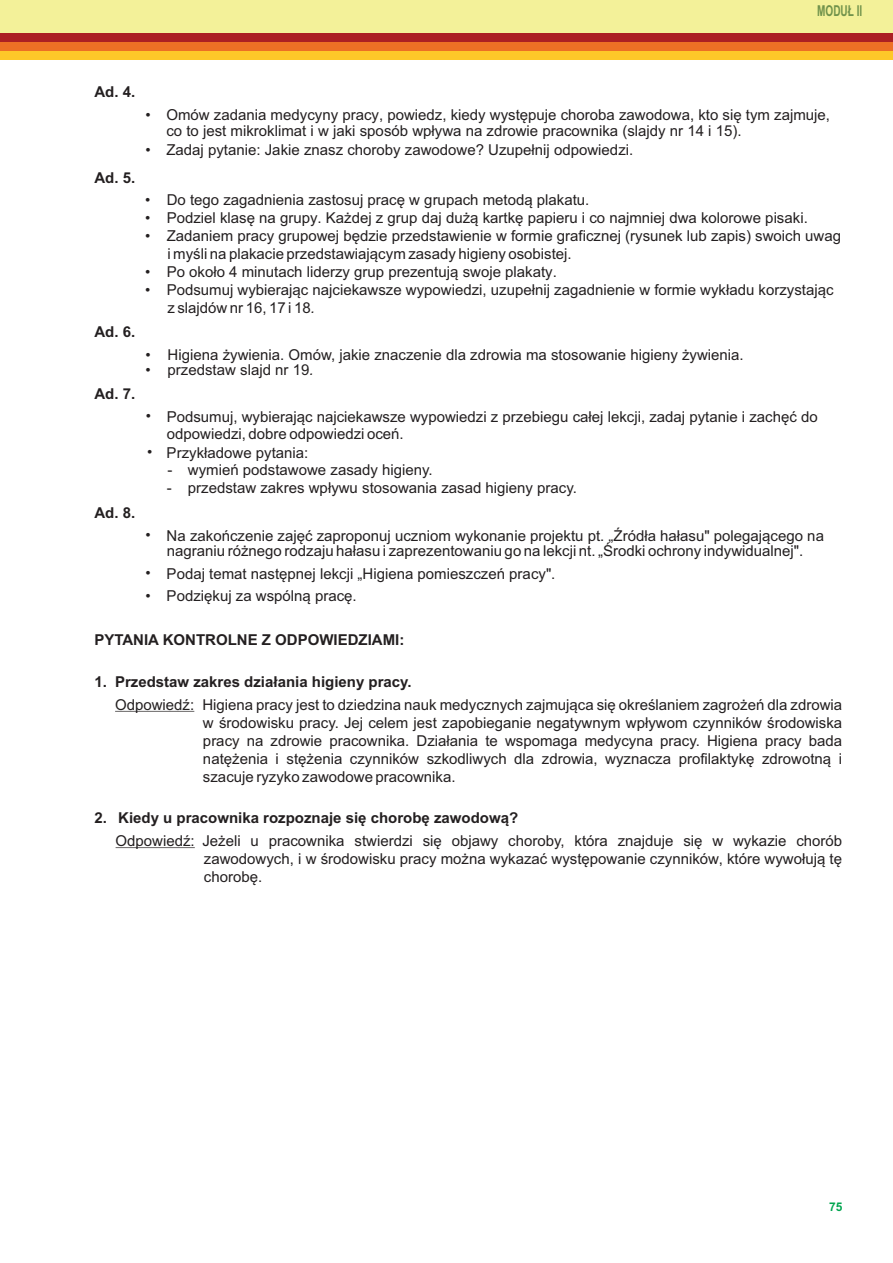
<style>
.page{position:relative;width:893px;height:1263px;background:#fff}
.page>*{position:absolute;margin:0;border:0;box-sizing:border-box;transform-origin:0 0}
.t1{font:15px/18px "Arial";color:#231f20}
.t2{font:700 15px "Arial";color:#231f20}
.t3{font:700 15px "Arial Narrow";color:#70924b;scale:.82 1}
.t4{font:700 12px "Arial";color:#00a54f}
.s1{font-style:inherit}
.s2{font-style:italic}
</style>
<div class="page">
<div style="left:0;top:0;width:893px;height:35px;background:#f3f199"></div>
<div style="left:0;top:51px;width:893px;height:9px;background:#fec829"></div>
<div style="left:0;top:42px;width:893px;height:9px;background:#ed7025"></div>
<div style="left:0;top:33px;width:893px;height:9px;background:#ab2023"></div>
<hr style="left:115px;top:711px;width:79px;height:1px;background:#231f20">
<hr style="left:116px;top:847px;width:79px;height:1px;background:#231f20">
<p class="t3" style="left:817px;top:5px;width:57px">MODUŁ II</p>
<p class="t2" style="left:94px;top:86px;width:42px">Ad. 4.</p>
<p class="t2" style="left:94px;top:172px;width:42px">Ad. 5.</p>
<p class="t2" style="left:94px;top:326px;width:42px">Ad. 6.</p>
<p class="t2" style="left:94px;top:388px;width:42px">Ad. 7.</p>
<p class="t2" style="left:94px;top:507px;width:42px">Ad. 8.</p>
<p class="t1" style="left:166px;top:109px;width:665px;line-height:15.5px;text-indent:-21px">• <span class="s1">O</span>mów zadania medycyny pracy, powiedz, kiedy występuje choroba zawodowa, kto się tym zajmuje, co to jest mikroklimat i w jaki sposób wpływa na zdrowie pracownika (slajdy nr 14 i 15).</p>
<p class="t1" style="left:146px;top:142px;width:489px">• <span class="s1">Z</span>adaj pytanie: Jakie znasz choroby zawodowe? Uzupełnij odpowiedzi.</p>
<p class="t1" style="left:145px;top:193px;width:446px">• <span class="s1">D</span>o tego zagadnienia zastosuj pracę w grupach metodą plakatu.</p>
<p class="t1" style="left:145px;top:211px;width:664px">• <span class="s1">P</span>odziel klasę na grupy. Każdej z grup daj dużą kartkę papieru i co najmniej dwa kolorowe pisaki.</p>
<p class="t1" style="left:167px;top:229px;width:675px;line-height:17.5px;text-indent:-22px">• <span class="s1">Z</span>adaniem pracy grupowej będzie przedstawienie w formie graficznej (rysunek lub zapis) swoich uwag i myśli na plakacie przedstawiającym zasady higieny osobistej.</p>
<p class="t1" style="left:145px;top:265px;width:413px">• <span class="s1">P</span>o około 4 minutach liderzy grup prezentują swoje plakaty.</p>
<p class="t1" style="left:167px;top:283px;width:668px;line-height:17.5px;text-indent:-22px">• <span class="s1">P</span>odsumuj wybierając najciekawsze wypowiedzi, uzupełnij zagadnienie w formie wykładu korzystając z slajdów nr 16, 17 i 18<span class="s2">.</span></p>
<p class="t1" style="left:145px;top:347px;width:600px">• Higiena żywienia. Omów, jakie znaczenie dla zdrowia ma stosowanie higieny żywienia.</p>
<p class="t1" style="left:145px;top:362px;width:170px">• przedstaw slajd nr 19<span class="s2">.</span></p>
<p class="t1" style="left:167px;top:409px;width:652px;line-height:17.5px;text-indent:-21px">• <span class="s1">P</span>odsumuj, wybierając najciekawsze wypowiedzi z przebiegu całej lekcji, zadaj pytanie i zachęć do odpowiedzi, dobre odpowiedzi oceń.</p>
<p class="t1" style="left:147px;top:445px;width:163px">• <span class="s1">P</span>rzykładowe pytania:</p>
<p class="t1" style="left:167px;top:462px;width:267px">- wymień podstawowe zasady higieny.</p>
<p class="t1" style="left:167px;top:480px;width:412px">- przedstaw zakres wpływu stosowania zasad higieny pracy.</p>
<p class="t1" style="left:146px;top:529px;width:680px;line-height:15px;text-align:center">• <span class="s1">N</span>a zakończenie zajęć zaproponuj uczniom wykonanie projektu pt. „Źródła hałasu" polegającego na nagraniu różnego rodzaju hałasu i zaprezentowaniu go na lekcji nt. „Środki ochrony indywidualnej".</p>
<p class="t1" style="left:146px;top:566px;width:411px">• <span class="s1">P</span>odaj temat następnej lekcji „Higiena pomieszczeń pracy".</p>
<p class="t1" style="left:146px;top:588px;width:213px">• <span class="s1">P</span>odziękuj za wspólną pracę.</p>
<p class="t2" style="left:94px;top:634px;width:312px">PYTANIA KONTROLNE Z ODPOWIEDZIAMI:</p>
<p class="t2" style="left:94px;top:676px;width:319px">1. Przedstaw zakres działania higieny pracy.</p>
<p class="t1" style="left:203px;top:697px;width:641px;text-align:justify;text-indent:-88px">Odpowiedź: Higiena pracy jest to dziedzina nauk medycznych zajmująca się określaniem zagrożeń dla zdrowia w środowisku pracy. Jej celem jest zapobieganie negatywnym wpływom czynników środowiska pracy na zdrowie pracownika. Działania te wspomaga medycyna pracy. Higiena pracy bada natężenia i stężenia czynników szkodliwych dla zdrowia, wyznacza profilaktykę zdrowotną i szacuje ryzyko zawodowe pracownika.</p>
<p class="t2" style="left:94px;top:812px;width:425px">2. Kiedy u pracownika rozpoznaje się chorobę zawodową?</p>
<p class="t1" style="left:204px;top:833px;width:640px;text-align:justify;text-indent:-88px">Odpowiedź: Jeżeli u pracownika stwierdzi się objawy choroby, która znajduje się w wykazie chorób zawodowych, i w środowisku pracy można wykazać występowanie czynników, które wywołują tę chorobę.</p>
<p class="t4" style="left:829px;top:1202px;width:15px">75</p>
</div>
